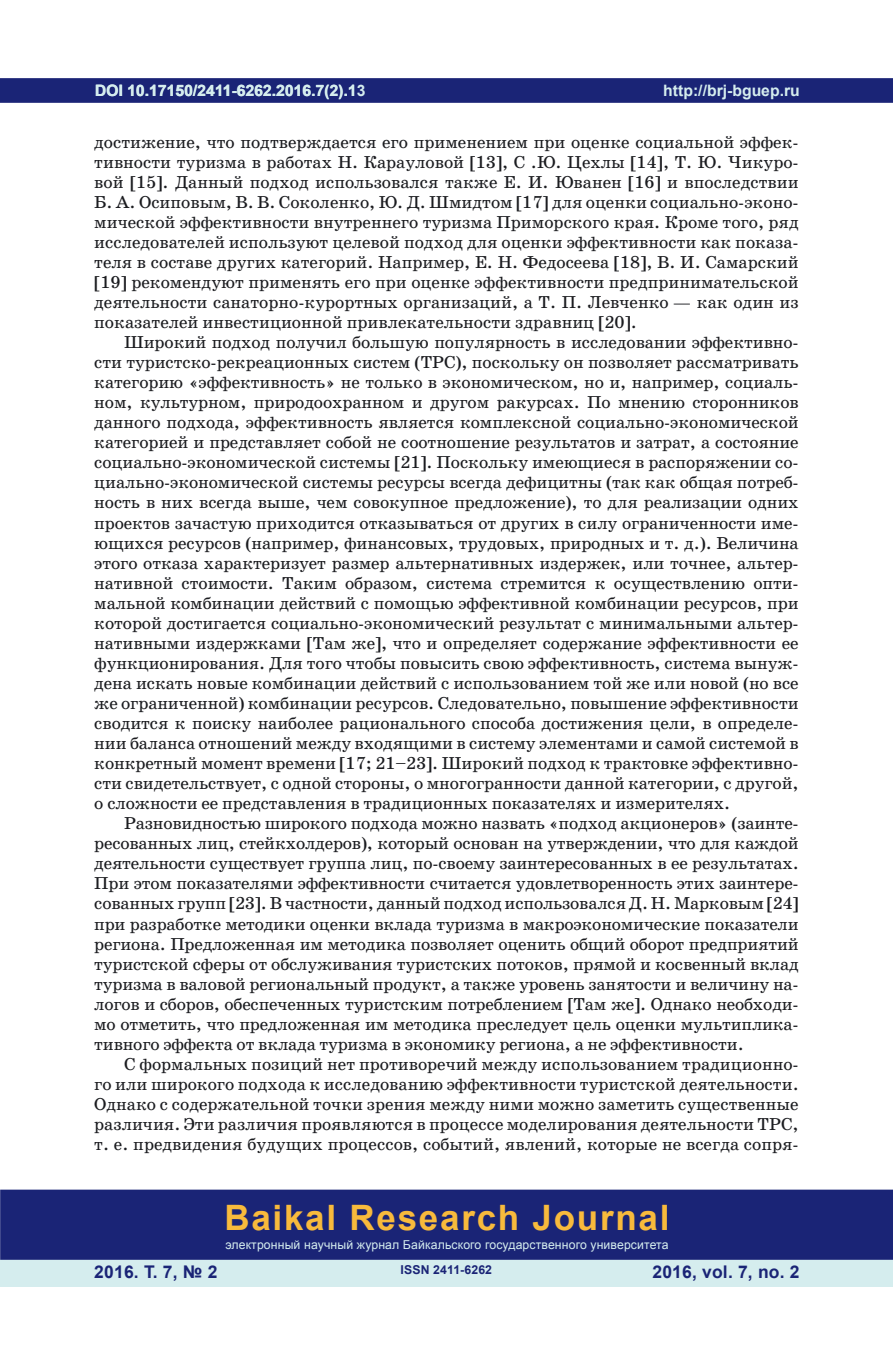
<style>
.page{position:relative;width:893px;height:1360px;background:#fff}
.page>*{position:absolute;margin:0;border:0;box-sizing:border-box;transform-origin:0 0}
.t1{font:700 35px "Arial";letter-spacing:.05em;color:#f8ba3c}
.t2{font:17.5px/20.1px "School Book C";letter-spacing:-.005em;color:#1b1c20;text-align:justify}
.t3{font:700 17.5px "Arial";letter-spacing:.01em;color:#1a2476}
.t4{font:700 15.75px "Arial";color:#d5edee}
.t5{font:12.25px "Arial";letter-spacing:.01em;color:#d5edee}
.t6{font:700 12.25px "Arial";letter-spacing:.01em;color:#1a2476}
</style>
<div class="page">
<div style="left:0;top:78px;width:893px;height:25px;background:#1a2476;border:2px solid #1a2476"></div>
<div style="left:0;top:1258px;width:893px;height:28px;background:#d5edee"></div>
<div style="left:0;top:1189px;width:893px;height:70px;background:#1a2476;border:2px solid #1a2476"></div>
<p class="t4" style="left:95px;top:79px;width:272px">DOI 10.17150/2411-6262.2016.7(2).13</p>
<p class="t2" style="left:94px;top:132px;width:706px">достижение, что подтверждается его применением при оценке социальной эффек&shy;тивности туризма в работах Н. Карауловой [13], С .Ю. Цехлы [14], Т. Ю. Чикуро&shy;вой [15]. Данный подход использовался также Е. И. Юванен [16] и впоследствии Б. А. Осиповым, В. В. Соколенко, Ю. Д. Шмидтом [17] для оценки социально-эконо&shy;мической эффективности внутреннего туризма Приморского края. Кроме того, ряд исследователей используют целевой подход для оценки эффективности как показа&shy;теля в составе других категорий. Например, Е. Н. Федосеева [18], В. И. Самарский [19] рекомендуют применять его при оценке эффективности предпринимательской деятельности санаторно-курортных организаций, а Т. П. Левченко — как один из показателей инвестиционной привлекательности здравниц [20].</p>
<p class="t2" style="left:94px;top:332px;width:706px;text-indent:30px">Широкий подход получил большую популярность в исследовании эффективно&shy;сти туристско-рекреационных систем (ТРС), поскольку он позволяет рассматривать категорию «эффективность» не только в экономическом, но и, например, социаль&shy;ном, культурном, природоохранном и другом ракурсах. По мнению сторонников данного подхода, эффективность является комплексной социально-экономической категорией и представляет собой не соотношение результатов и затрат, а состояние социально-экономической системы [21]. Поскольку имеющиеся в распоряжении со&shy;циально-экономической системы ресурсы всегда дефицитны (так как общая потреб&shy;ность в них всегда выше, чем совокупное предложение), то для реализации одних проектов зачастую приходится отказываться от других в силу ограниченности име&shy;ющихся ресурсов (например, финансовых, трудовых, природных и т. д.). Величина этого отказа характеризует размер альтернативных издержек, или точнее, альтер&shy;нативной стоимости. Таким образом, система стремится к осуществлению опти&shy;мальной комбинации действий с помощью эффективной комбинации ресурсов, при которой достигается социально-экономический результат с минимальными альтер&shy;нативными издержками [Там же], что и определяет содержание эффективности ее функционирования. Для того чтобы повысить свою эффективность, система вынуж&shy;дена искать новые комбинации действий с использованием той же или новой (но все же ограниченной) комбинации ресурсов. Следовательно, повышение эффективности сводится к поиску наиболее рационального способа достижения цели, в определе&shy;нии баланса отношений между входящими в систему элементами и самой системой в конкретный момент времени [17; 21–23]. Широкий подход к трактовке эффективно&shy;сти свидетельствует, с одной стороны, о многогранности данной категории, с другой, о сложности ее представления в традиционных показателях и измерителях.</p>
<p class="t2" style="left:94px;top:813px;width:706px;text-indent:30px">Разновидностью широкого подхода можно назвать «подход акционеров» (заинте&shy;ресованных лиц, стейкхолдеров), который основан на утверждении, что для каждой деятельности существует группа лиц, по-своему заинтересованных в ее результатах.<br>При этом показателями эффективности считается удовлетворенность этих заинтере&shy;сованных групп [23]. В частности, данный подход использовался Д. Н. Марковым [24] при разработке методики оценки вклада туризма в макроэкономические показатели региона. Предложенная им методика позволяет оценить общий оборот предприятий туристской сферы от обслуживания туристских потоков, прямой и косвенный вклад туризма в валовой региональный продукт, а также уровень занятости и величину на&shy;логов и сборов, обеспеченных туристским потреблением [Там же]. Однако необходи&shy;мо отметить, что предложенная им методика преследует цель оценки мультиплика&shy;тивного эффекта от вклада туризма в экономику региона, а не эффективности.</p>
<p class="t2" style="left:94px;top:1054px;width:706px;text-indent:30px">С формальных позиций нет противоречий между использованием традиционно&shy;го или широкого подхода к исследованию эффективности туристской деятельности.<br>Однако с содержательной точки зрения между ними можно заметить существенные различия. Эти различия проявляются в процессе моделирования деятельности ТРС, т. е. предвидения будущих процессов, событий, явлений, которые не всегда сопря-</p>
<p class="t4" style="left:663px;top:79px;width:138px">http://brj-bguep.ru</p>
<h1 class="t1" style="left:224px;top:1193px;width:447px">Baikal Research Journal</h1>
<p class="t5" style="left:225px;top:1236px;width:445px">электронный научный журнал Байкальского государственного университета</p>
<p class="t3" style="left:94px;top:1259px;width:125px">2016. Т. 7, № 2</p>
<p class="t3" style="left:652px;top:1259px;width:149px">2016, vol. 7, no. 2</p>
<p class="t6" style="left:401px;top:1261px;width:93px">ISSN 2411-6262</p>
</div>
